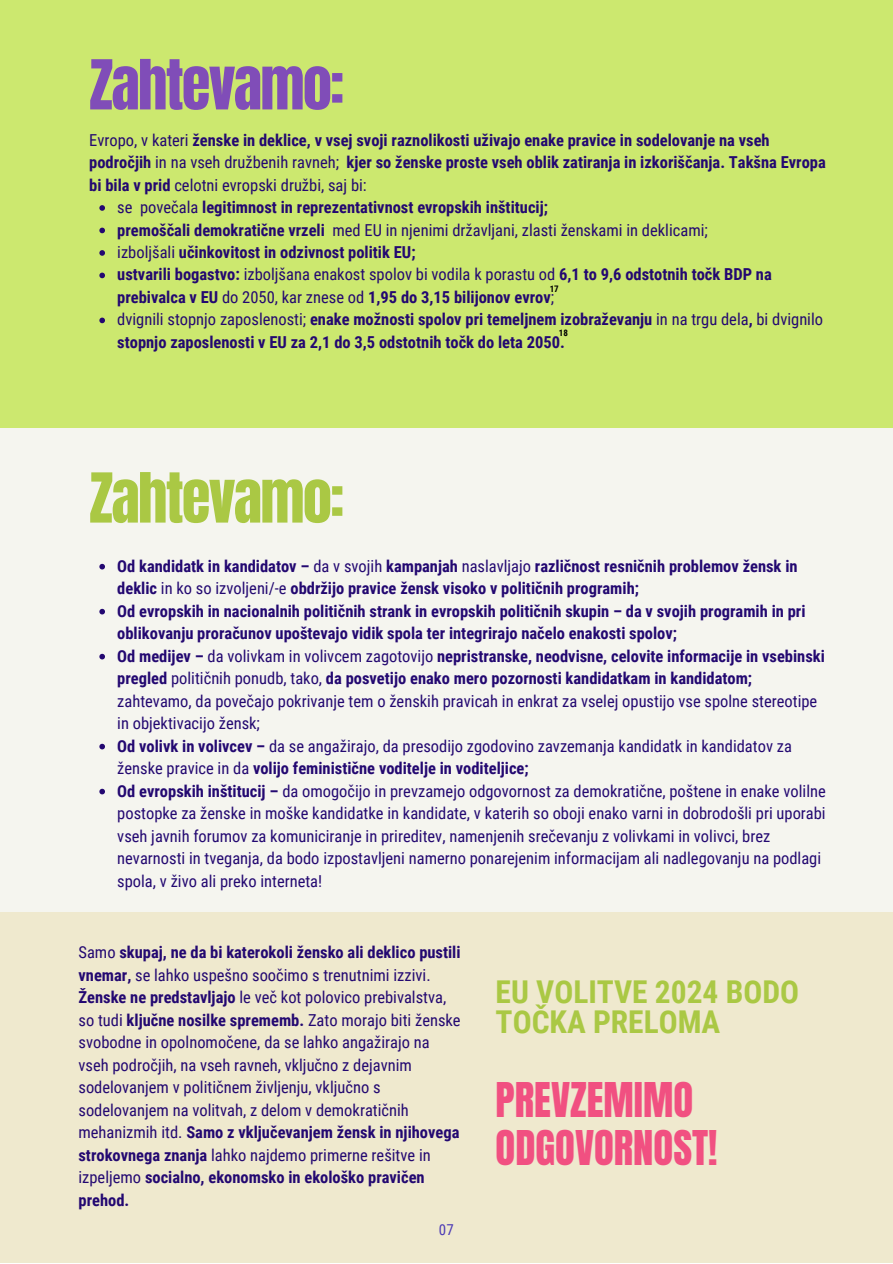
<style>
.page{position:relative;width:893px;height:1264px;background:#fff}
.page>*{position:absolute;margin:0;border:0;box-sizing:border-box;transform-origin:0 0}
.t1{font:58.5px "Anton";letter-spacing:-.03em;color:#aac844}
.t2{font:58.5px "Anton";letter-spacing:-.03em;color:#804db8}
.t3{font:40.65px/48.2px "Anton";color:#f15081}
.t4{font:700 31.5px/30.3px "Roboto Condensed";color:#aac844}
.t5{font:16.5px/22.5px "Roboto Condensed";color:#230871}
.t6{font:700 16.5px/22.5px "Roboto Condensed";color:#230871}
.t7{font:15px "Roboto Condensed";color:#4b39b5}
.t8{font:700 9px "Roboto Condensed";color:#000}
.s1{font-weight:400}
.s2{font-weight:700}
</style>
<div class="page">
<div style="left:0;top:0;width:892px;height:1262px;background:#f5f5ef"></div>
<div style="left:0;top:0;width:892px;height:427px;background:#cce86f"></div>
<svg style="left:99px;top:205px;width:6px;height:6px"></svg>
<svg style="left:99px;top:228px;width:6px;height:5px"></svg>
<svg style="left:99px;top:250px;width:6px;height:6px"></svg>
<svg style="left:99px;top:272px;width:6px;height:6px"></svg>
<svg style="left:99px;top:317px;width:6px;height:6px"></svg>
<svg style="left:99px;top:564px;width:6px;height:5px"></svg>
<svg style="left:99px;top:609px;width:6px;height:5px"></svg>
<svg style="left:99px;top:654px;width:6px;height:5px"></svg>
<svg style="left:99px;top:743px;width:6px;height:6px"></svg>
<svg style="left:99px;top:788px;width:6px;height:6px"></svg>
<div style="left:0;top:912px;width:892px;height:350px;background:#efe9ce"></div>
<p class="t2" style="left:89px;top:43px;width:256px">Zahtevamo:</p>
<p class="t6" style="left:89px;top:129px;width:738px"><span class="s1">Evropo, v kateri</span> ženske in deklice, v vsej svoji raznolikosti uživajo enake pravice in sodelovanje na vseh področjih <span class="s1">in na vseh družbenih ravneh;</span> kjer so ženske proste vseh oblik zatiranja in izkoriščanja. Takšna Evropa bi bila v prid <span class="s1">celotni evropski družbi, saj bi:</span></p>
<p class="t6" style="left:117px;top:196px;width:432px"><span class="s1">se povečala</span> legitimnost in reprezentativnost evropskih inštitucij;</p>
<p class="t5" style="left:117px;top:219px;width:592px"><span class="s2">premoščali demokratične vrzeli</span> med EU in njenimi državljani, zlasti ženskami in deklicami;</p>
<p class="t6" style="left:117px;top:241px;width:300px"><span class="s1">izboljšali</span> učinkovitost in odzivnost politik EU;</p>
<p class="t6" style="left:117px;top:263px;width:656px">ustvarili bogastvo: <span class="s1">izboljšana enakost spolov bi vodila k porastu od</span> 6,1 to 9,6 odstotnih točk BDP na prebivalca v EU <span class="s1">do 2050, kar znese od</span> 1,95 do 3,15 bilijonov evrov<span class="s1">;</span></p>
<p class="t6" style="left:117px;top:308px;width:707px"><span class="s1">dvignili stopnjo zaposlenosti;</span> enake možnosti spolov pri temeljnem izobraževanju <span class="s1">in na trgu dela</span>, <span class="s1">bi dvignilo </span>stopnjo zaposlenosti v EU za 2,1 do 3,5 odstotnih točk do leta 2050.</p>
<p class="t8" style="left:549px;top:284px;width:11px">17</p>
<p class="t8" style="left:559px;top:327px;width:11px">18</p>
<p class="t1" style="left:89px;top:456px;width:256px">Zahtevamo:</p>
<p class="t6" style="left:117px;top:555px;width:681px">Od kandidatk in kandidatov – <span class="s1">da v svojih</span> kampanjah <span class="s1">naslavljajo</span> različnost resničnih problemov žensk in deklic <span class="s1">in ko so izvoljeni/-e</span> obdržijo pravice žensk visoko v političnih programih;</p>
<p class="t6" style="left:117px;top:600px;width:689px">Od evropskih in nacionalnih političnih strank in evropskih političnih skupin – da v svojih programih in pri oblikovanju proračunov upoštevajo vidik spola ter integrirajo načelo enakosti spolov;</p>
<p class="t5" style="left:117px;top:644px;width:709px"><span class="s2">Od medijev –</span> da volivkam in volivcem zagotovijo <span class="s2">nepristranske, neodvisne, celovite informacije in vsebinski pregled</span> političnih ponudb, tako, <span class="s2">da posvetijo enako mero pozornosti kandidatkam in kandidatom; </span>zahtevamo, da povečajo pokrivanje tem o ženskih pravicah in enkrat za vselej opustijo vse spolne stereotipe in objektivacijo žensk;</p>
<p class="t5" style="left:117px;top:734px;width:676px"><span class="s2">Od volivk in volivcev –</span> da se angažirajo, da presodijo zgodovino zavzemanja kandidatk in kandidatov za ženske pravice in da <span class="s2">volijo feministične voditelje in voditeljice;</span></p>
<p class="t5" style="left:117px;top:779px;width:710px"><span class="s2">Od evropskih inštitucij –</span> da omogočijo in prevzamejo odgovornost za demokratične, poštene in enake volilne postopke za ženske in moške kandidatke in kandidate, v katerih so oboji enako varni in dobrodošli pri uporabi vseh javnih forumov za komuniciranje in prireditev, namenjenih srečevanju z volivkami in volivci, brez nevarnosti in tveganja, da bodo izpostavljeni namerno ponarejenim informacijam ali nadlegovanju na podlagi spola, v živo ali preko interneta!</p>
<p class="t5" style="left:78px;top:941px;width:383px">Samo <span class="s2">skupaj, ne da bi katerokoli žensko ali deklico pustili vnemar,</span> se lahko uspešno soočimo s trenutnimi izzivi.<br><span class="s2">Ženske ne predstavljajo</span> le več kot polovico prebivalstva, so tudi <span class="s2">ključne nosilke sprememb.</span> Zato morajo biti ženske svobodne in opolnomočene, da se lahko angažirajo na vseh področjih, na vseh ravneh, vključno z dejavnim sodelovanjem v političnem življenju, vključno s sodelovanjem na volitvah, z delom v demokratičnih mehanizmih itd. <span class="s2">Samo z vključevanjem žensk in njihovega strokovnega znanja</span> lahko najdemo primerne rešitve in izpeljemo <span class="s2">socialno, ekonomsko in ekološko pravičen prehod.</span></p>
<p class="t7" style="left:439px;top:1220px;width:16px">07</p>
<p class="t4" style="left:495px;top:976px;width:305px">EU VOLITVE 2024 BODO<br>TOČKA PRELOMA</p>
<p class="t3" style="left:495px;top:1076px;width:223px">PREVZEMIMO<br>ODGOVORNOST!</p>
</div>
